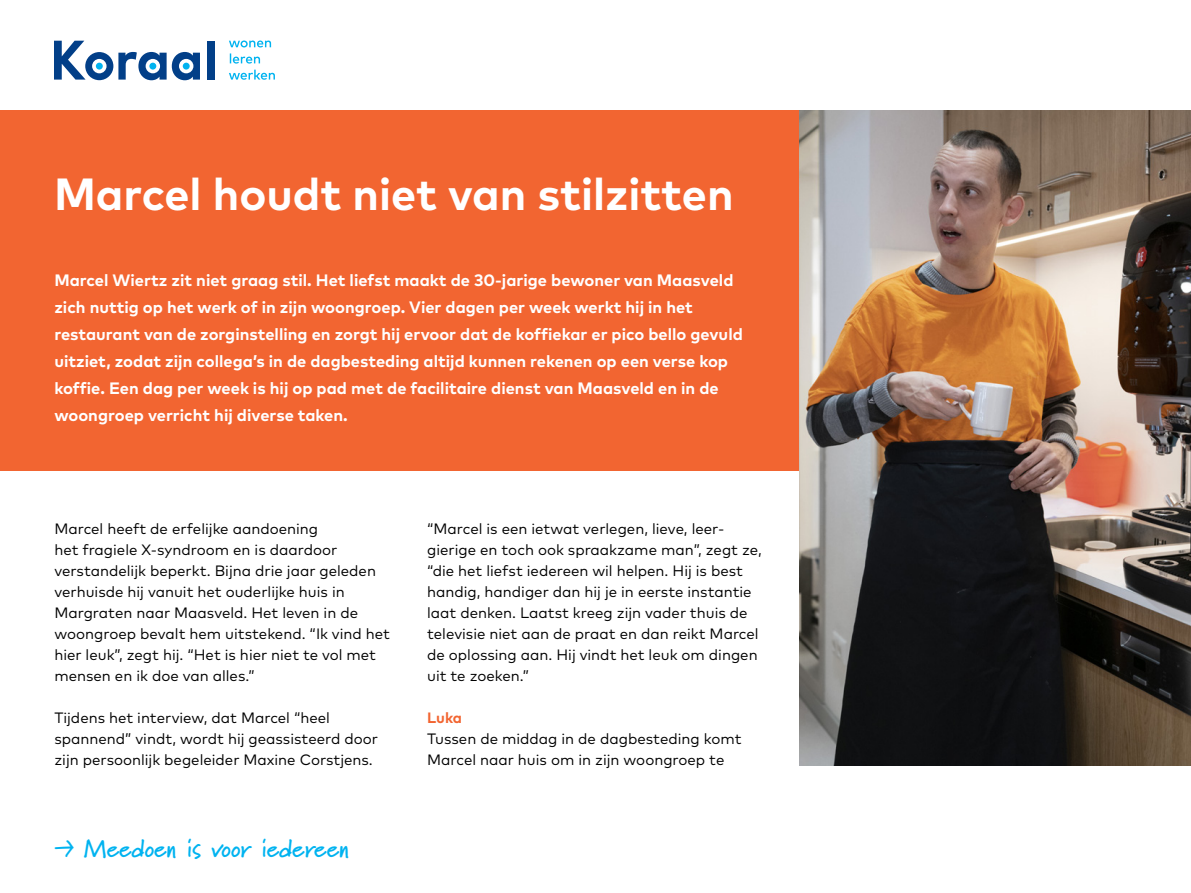
<style>
.page{position:relative;width:1191px;height:893px;background:#fff}
.page>*{position:absolute;margin:0;border:0;box-sizing:border-box;transform-origin:0 0}
.Intro{font:700 45px "Mark OT";color:#fff}
.t1{font:700 25.5px "Marydale";color:#00b3f0}
.Intro-2{font:700 16.5px/27px "Mark OT";color:#fff}
.t2{font:15px/21px "Mark OT";color:#000}
.t3{font:700 15px "Mark OT";color:#f26531}
</style>
<div class="page">
<svg style="left:54px;top:41px;width:146px;height:39px"></svg>
<div style="left:207px;top:41px;width:7px;height:39px;background:#023f88"></div>
<svg style="left:229px;top:70px;width:46px;height:10px"></svg>
<svg style="left:230px;top:53px;width:30px;height:11px"></svg>
<svg style="left:229px;top:41px;width:42px;height:6px"></svg>
<div style="left:0;top:111px;width:799px;height:360px;background:#f26531"></div>
<img style="left:799px;top:111px;width:392px;height:654px">
<p class="Intro" style="left:54px;top:165px;width:681px">Marcel houdt niet van stilzitten</p>
<p class="Intro-2" style="left:54px;top:266px;width:690px">Marcel Wiertz zit niet graag stil. Het liefst maakt de 30-jarige bewoner van Maasveld zich nuttig op het werk of in zijn woongroep. Vier dagen per week werkt hij in het restaurant van de zorginstelling en zorgt hij ervoor dat de koffiekar er pico bello gevuld uitziet, zodat zijn collega’s in de dagbesteding altijd kunnen rekenen op een verse kop koffie. Een dag per week is hij op pad met de facilitaire dienst van Maasveld en in de woongroep verricht hij diverse taken.</p>
<p class="t2" style="left:54px;top:518px;width:337px">Marcel heeft de erfelijke aandoening<br>het fragiele X-syndroom en is daardoor verstandelijk beperkt. Bijna drie jaar geleden verhuisde hij vanuit het ouderlijke huis in Margraten naar Maasveld. Het leven in de woongroep bevalt hem uitstekend. “Ik vind het hier leuk”, zegt hij. “Het is hier niet te vol met mensen en ik doe van alles.”</p>
<p class="t2" style="left:54px;top:707px;width:325px">Tijdens het interview, dat Marcel “heel spannend” vindt, wordt hij geassisteerd door zijn persoonlijk begeleider Maxine Corstjens.</p>
<h2 class="t1" style="left:54px;top:833px;width:296px">• Meedoen is voor iedereen</h2>
<p class="t2" style="left:427px;top:518px;width:336px">“Marcel is een ietwat verlegen, lieve, leer&shy;gierige en toch ook spraakzame man”, zegt ze, “die het liefst iedereen wil helpen. Hij is best handig, handiger dan hij je in eerste instantie laat denken. Laatst kreeg zijn vader thuis de televisie niet aan de praat en dan reikt Marcel de oplossing aan. Hij vindt het leuk om dingen uit te zoeken.”</p>
<p class="t3" style="left:427px;top:708px;width:36px">Luka</p>
<p class="t2" style="left:427px;top:728px;width:316px">Tussen de middag in de dagbesteding komt<br>Marcel naar huis om in zijn woongroep te</p>
</div>
